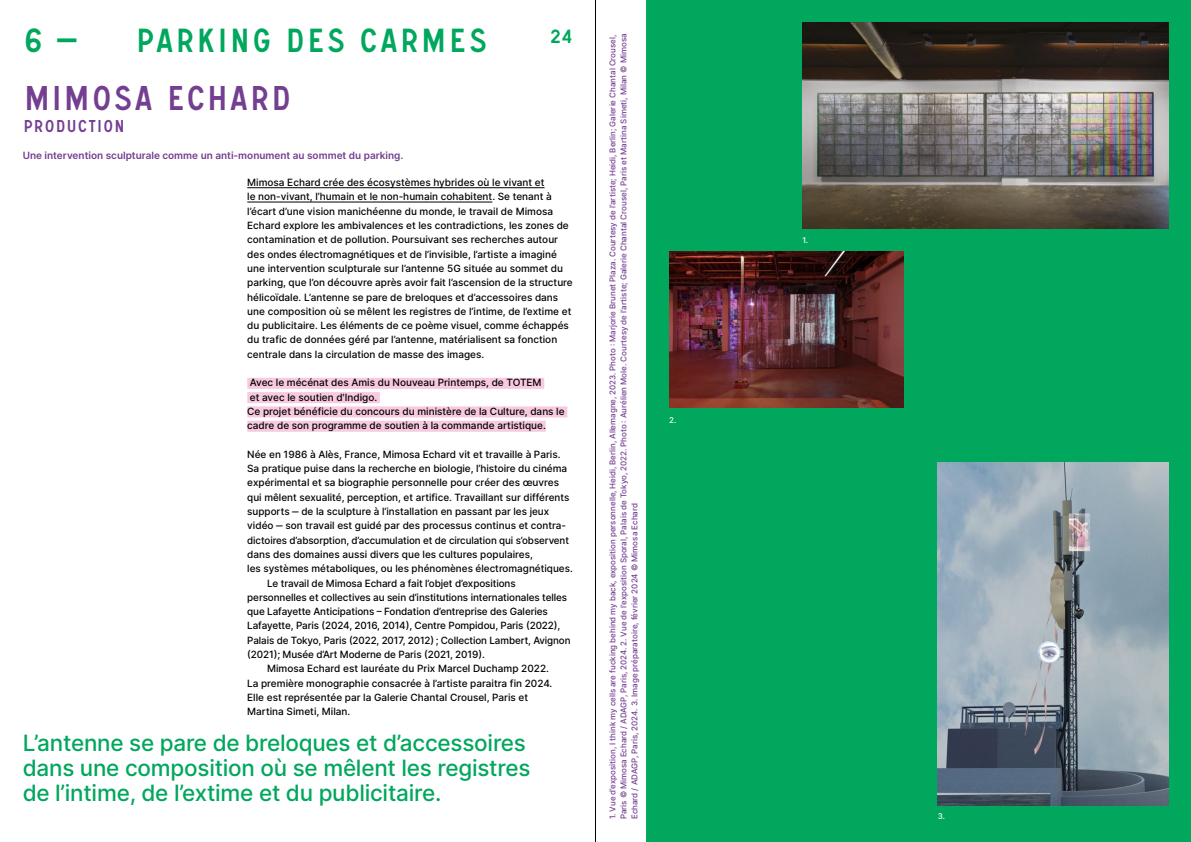
<style>
.page{position:relative;width:1191px;height:842px;background:#fff}
.page>*{position:absolute;margin:0;border:0;box-sizing:border-box;transform-origin:0 0}
.t1{font:36px "Signal No 2 D";letter-spacing:-.02em;color:#743e91}
.t2{font:35px "Signal No 2 D";color:#00a75d}
.t3{font:500 22.5px/25px "Inter";letter-spacing:-.01em;color:#00a75d}
.t4{font:20px "Signal No 2 D";color:#00a75d}
.t5{font:18px "Signal No 2 D";color:#743e91}
.t6{font:500 10px/14.3px "Inter";color:#000}
.t7{font:600 10px "Inter";color:#743e91}
.t8{font:500 8px/11px "Inter";color:#743e91}
.t9{font:500 8px "Inter";color:#fff}
</style>
<div class="page">
<div style="left:646px;top:0;width:545px;height:842px;background:#00a75d"></div>
<hr style="left:247px;top:187px;width:297px;height:1px;background:#000">
<hr style="left:247px;top:202px;width:245px;height:1px;background:#000">
<div style="left:247px;top:378px;width:297px;height:11px;background:#f8c9df"></div>
<div style="left:247px;top:392px;width:133px;height:11px;background:#f8c9df"></div>
<div style="left:247px;top:406px;width:320px;height:11px;background:#f8c9df"></div>
<div style="left:247px;top:421px;width:299px;height:11px;background:#f8c9df"></div>
<hr style="left:595px;top:0;width:1px;height:842px;background:#000">
<img style="left:669px;top:251px;width:234px;height:156px">
<img style="left:802px;top:23px;width:366px;height:205px">
<img style="left:937px;top:462px;width:231px;height:343px">
<h2 class="t2" style="left:23px;top:20px;width:57px">6 —</h2>
<h2 class="t2" style="left:135px;top:20px;width:355px">PARKING DES CARMES</h2>
<h3 class="t4" style="left:550px;top:25px;width:24px">24</h3>
<h1 class="t1" style="left:23px;top:78px;width:271px">MIMOSA ECHARD</h1>
<h3 class="t5" style="left:23px;top:116px;width:104px">PRODUCTION</h3>
<p class="t7" style="left:23px;top:148px;width:382px">Une intervention sculpturale comme un anti-monument au sommet du parking.</p>
<p class="t6" style="left:247px;top:175px;width:327px">Mimosa Echard crée des écosystèmes hybrides où le vivant et<br>le non-vivant, l’humain et le non-humain cohabitent. Se tenant à l’écart d’une vision manichéenne du monde, le travail de Mimosa Echard explore les ambivalences et les contradictions, les zones de contamination et de pollution. Poursuivant ses recherches autour des ondes électromagnétiques et de l’invisible, l’artiste a imaginé une intervention sculpturale sur l’antenne 5G située au sommet du parking, que l’on découvre après avoir fait l’ascension de la structure hélicoïdale. L’antenne se pare de breloques et d’accessoires dans une composition où se mêlent les registres de l’intime, de l’extime et du publicitaire. Les éléments de ce poème visuel, comme échappés du trafic de données géré par l’antenne, matérialisent sa fonction centrale dans la circulation de masse des images.</p>
<p class="t6" style="left:247px;top:375px;width:319px">Avec le mécénat des Amis du Nouveau Printemps, de TOTEM<br>et avec le soutien d'Indigo.<br>Ce projet bénéficie du concours du ministère de la Culture, dans le cadre de son programme de soutien à la commande artistique.</p>
<p class="t6" style="left:247px;top:447px;width:315px">Née en 1986 à Alès, France, Mimosa Echard vit et travaille à Paris.</p>
<p class="t6" style="left:247px;top:461px;width:321px">Sa pratique puise dans la recherche en biologie, l’histoire du cinéma</p>
<p class="t6" style="left:247px;top:475px;width:313px">expérimental et sa biographie personnelle pour créer des œuvres</p>
<p class="t6" style="left:247px;top:490px;width:323px">qui mêlent sexualité, perception, et artifice. Travaillant sur différents</p>
<p class="t6" style="left:247px;top:504px;width:303px">supports ‒ de la sculpture à l’installation en passant par les jeux</p>
<p class="t6" style="left:247px;top:518px;width:320px">vidéo ‒ son travail est guidé par des processus continus et contra-</p>
<p class="t6" style="left:247px;top:533px;width:323px">dictoires d’absorption, d’accumulation et de circulation qui s’observent</p>
<p class="t6" style="left:247px;top:547px;width:287px">dans des domaines aussi divers que les cultures populaires,</p>
<p class="t6" style="left:247px;top:561px;width:327px">les systèmes métaboliques, ou les phénomènes électromagnétiques.</p>
<p class="t6" style="left:267px;top:575px;width:250px">Le travail de Mimosa Echard a fait l’objet d’expositions</p>
<p class="t6" style="left:247px;top:590px;width:321px">personnelles et collectives au sein d’institutions internationales telles</p>
<p class="t6" style="left:247px;top:604px;width:302px">que Lafayette Anticipations – Fondation d’entreprise des Galeries</p>
<p class="t6" style="left:247px;top:618px;width:315px">Lafayette, Paris (2024, 2016, 2014), Centre Pompidou, Paris (2022),</p>
<p class="t6" style="left:247px;top:633px;width:325px">Palais de Tokyo, Paris (2022, 2017, 2012) ; Collection Lambert, Avignon</p>
<p class="t6" style="left:247px;top:647px;width:239px">(2021); Musée d’Art Moderne de Paris (2021, 2019).</p>
<p class="t6" style="left:267px;top:661px;width:283px">Mimosa Echard est lauréate du Prix Marcel Duchamp 2022.</p>
<p class="t6" style="left:247px;top:676px;width:307px">La première monographie consacrée à l’artiste paraitra fin 2024.</p>
<p class="t6" style="left:247px;top:690px;width:282px">Elle est représentée par la Galerie Chantal Crousel, Paris et</p>
<p class="t6" style="left:247px;top:704px;width:105px">Martina Simeti, Milan.</p>
<h3 class="t3" style="left:23px;top:730px;width:509px">L’antenne se pare de breloques et d’accessoires dans une composition où se mêlent les registres de l’intime, de l’extime et du publicitaire.</h3>
<p class="t8" style="left:607px;top:819px;width:787px;rotate:-90deg">1. Vue d’exposition, I think my cells are fucking behind my back, exposition personnelle, Heidi, Berlin, Allemagne, 2023. Photo : Marjorie Brunet Plaza. Courtesy de l’artiste; Heidi, Berlin; Galerie Chantal Crousel,<br>Paris © Mimosa Echard / ADAGP, Paris, 2024. 2. Vue de l’exposition Sporal, Palais de Tokyo, 2022. Photo : Aurélien Mole. Courtesy de l’artiste; Galerie Chantal Crousel, Paris et Martina Simeti, Milan © Mimosa<br>Echard / ADAGP, Paris, 2024. 3. Image préparatoire, février 2024 © Mimosa Echard</p>
<p class="t9" style="left:669px;top:414px;width:9px">2.</p>
<p class="t9" style="left:802px;top:234px;width:7px">1.</p>
<p class="t9" style="left:937px;top:810px;width:9px">3.</p>
</div>
